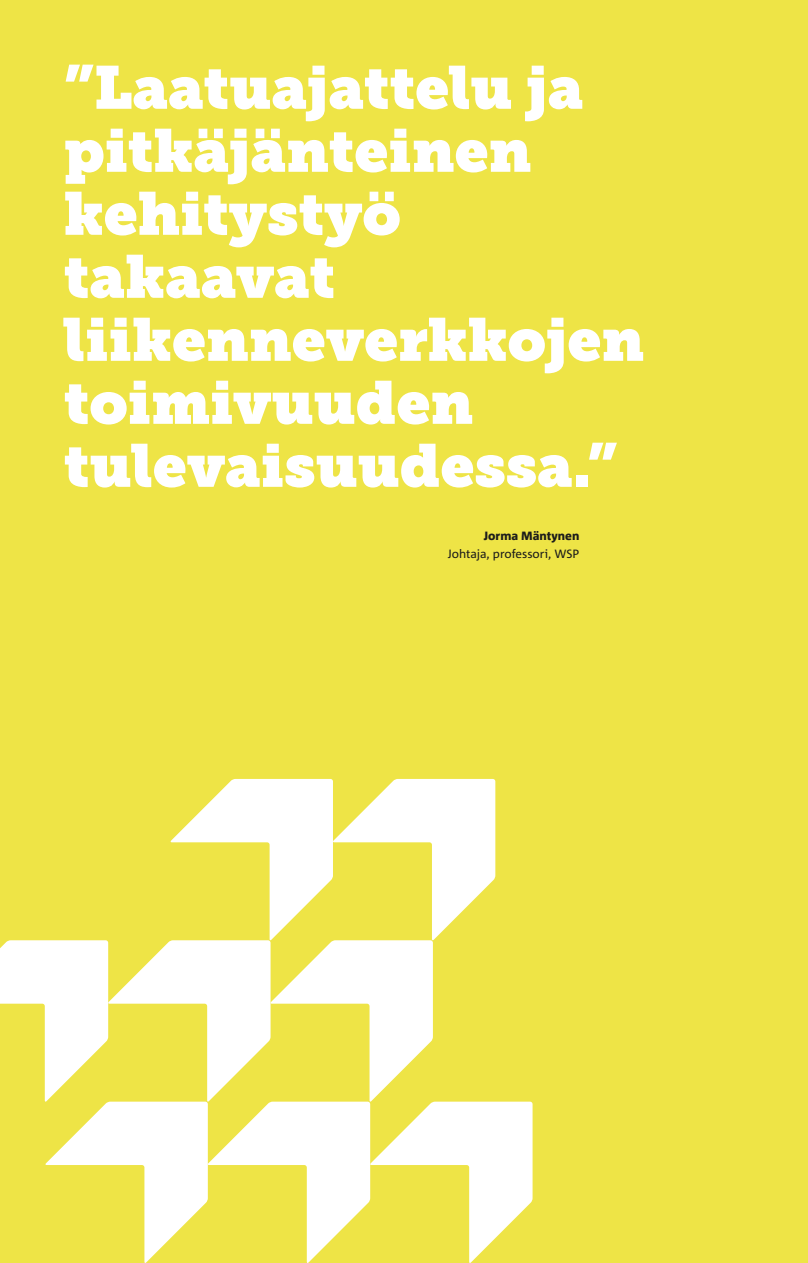
<style>
.page{position:relative;width:808px;height:1263px;background:#eee446}
.page>*{position:absolute;margin:0;border:0;box-sizing:border-box;transform-origin:0 0}
.t1{font:60px/63px "Museo Slab";color:#fff}
.t2{font:12px "Corpid C1";color:#1d1d1b}
.t3{font:800 12px "Corpid C1";color:#1d1d1b}
</style>
<div class="page">
<svg style="left:0;top:779px;width:532px;height:484px"></svg>
<p class="t1" style="left:64px;top:57px;width:582px">”Laatuajattelu ja pitkäjänteinen kehitystyö takaavat liikenneverkkojen toimivuuden tulevaisuudessa.”</p>
<p class="t3" style="left:484px;top:528px;width:97px">Jorma Mäntynen</p>
<p class="t2" style="left:448px;top:546px;width:133px">Johtaja, professori, WSP</p>
</div>
